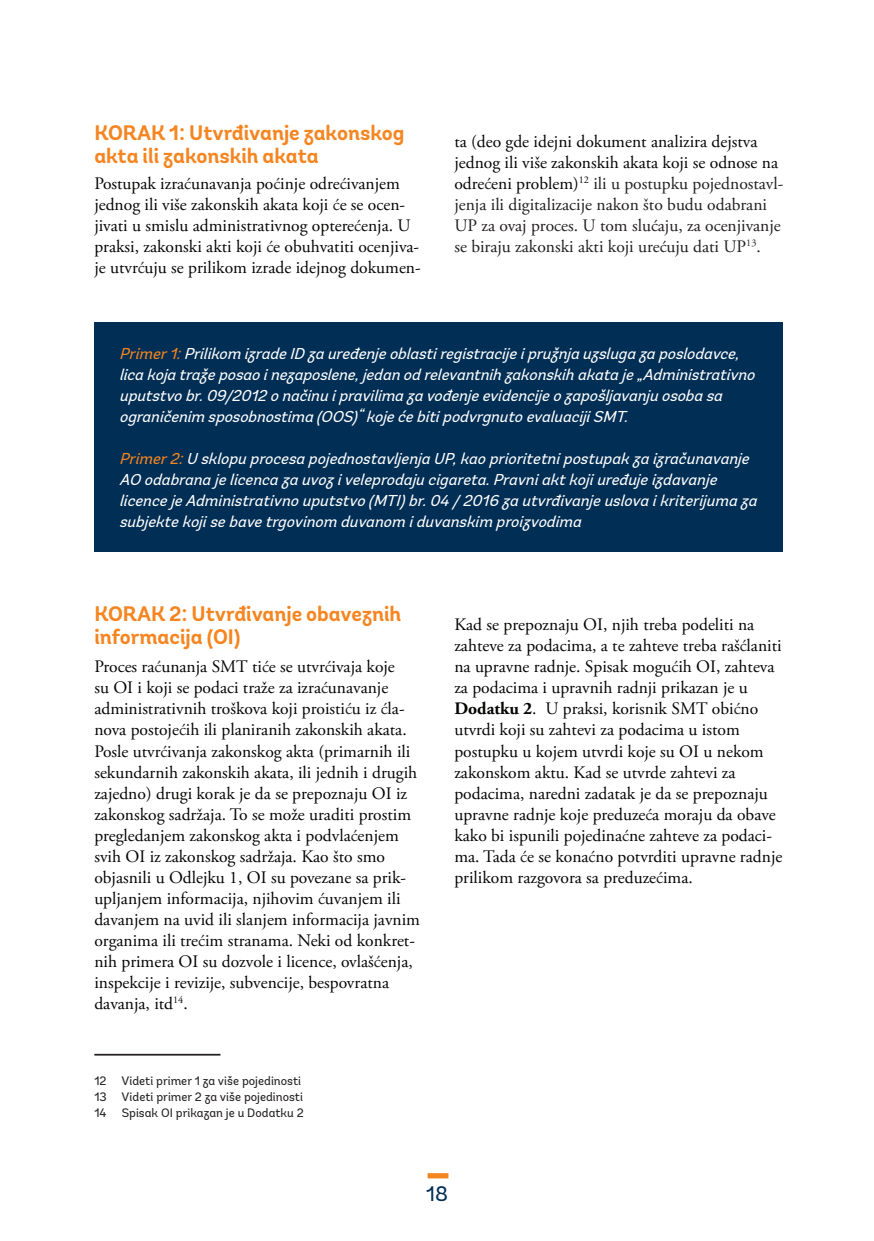
<style>
.page{position:relative;width:874px;height:1241px;background:#fff}
.page>*{position:absolute;margin:0;border:0;box-sizing:border-box;transform-origin:0 0}
.t1{font:700 21px/22.8px "Andes";color:#f58520}
.t2{font:21px "Andes";color:#002e54}
.t3{font:17.5px/21px "Adobe Garamond Pro";color:#040503}
.t4{font:17.5px/21px "Adobe Garamond Pro";color:#231f20}
.t5{font:italic 15.75px/21px "Andes";color:#fff}
.t6{font:12.25px/15.8px "Andes";color:#231f20}
.s1{color:#231f20}
.s2{color:#040503}
.s3{color:#f58520}
.s4{font-weight:700}
</style>
<div class="page">
<svg style="left:427px;top:1173px;width:21px;height:5px"></svg>
<hr style="left:94px;top:1053px;width:126px;height:2px;background:#231f20">
<div style="left:94px;top:322px;width:688px;height:229px;background:#002e54"></div>
<p class="t1" style="left:94px;top:122px;width:311px">KORAK 1: Utvrđivanje zakonskog akta ili zakonskih akata</p>
<p class="t3" style="left:94px;top:174px;width:328px">Postupak izra<span class="s1">ć</span>unavanja po<span class="s1">ć</span>inje odre<span class="s1">ć</span>ivanjem jednog ili više zakonskih akata koji <span class="s1">ć</span>e se ocen&shy;jivati u smislu administrativnog optere<span class="s1">ć</span>enja. U praksi, zakonski akti koji <span class="s1">ć</span>e obuhvatiti ocenjiva&shy;je utvr<span class="s1">ć</span>uju se prilikom izrade idejnog dokumen-</p>
<p class="t4" style="left:454px;top:132px;width:330px"><span class="s2">ta (deo gde idejni dokument analizira dejstva jednog ili više zakonskih akata koji se odnose na odre</span>ć<span class="s2">eni problem)</span><sup>12</sup> ili u postupku pojednostavl&shy;jenja ili digitalizacije nakon što budu odabrani UP za ovaj proces. U tom slućaju, za ocenjivanje se biraju zakonski akti koji urećuju dati UP<sup>13</sup>.</p>
<p class="t5" style="left:119px;top:343px;width:641px"><span class="s3">Primer1:</span>Prilikom izradeID zauređenjeoblastiregistracijeipružnjauzslugazaposlodavce, licakojatražeposaoinezaposlene,jedanodrelevantnihzakonskihakataje„Administrativno uputstvobr.09/2012onačinuipravilimazavođenjeevidencijeozapošljavanjuosobasa ograničenim sposobnostima(OOS)“kojećebitipodvrgnutoevaluacijiSMT.</p>
<p class="t5" style="left:119px;top:448px;width:643px"><span class="s3">Primer2:</span>U sklopuprocesapojednostavljenjaUP,kaoprioritetnipostupakzaizračunavanje AO odabranajelicencazauvoziveleprodajucigareta.Pravniaktkojiuređujeizdavanje licencejeAdministrativnouputstvo(MTI)br.04/2016zautvrđivanjeuslovaikriterijumaza subjektekojisebavetrgovinom duvanom iduvanskim proizvodima</p>
<p class="t1" style="left:94px;top:603px;width:308px">KORAK 2: Utvrđivanje obaveznih informacija (OI)</p>
<p class="t3" style="left:94px;top:657px;width:327px">Proces ra<span class="s1">ć</span>unanja SMT ti<span class="s1">ć</span>e se utvr<span class="s1">ć</span>ivaja koje<br>su OI i koji se podaci traže za izra<span class="s1">ć</span>unavanje administrativnih troškova koji proisti<span class="s1">ć</span>u iz <span class="s1">ć</span>la&shy;nova postoje<span class="s1">ć</span>ih ili planiranih zakonskih akata.<br>Posle utvr<span class="s1">ć</span>ivanja zakonskog akta (primarnih ili sekundarnih zakonskih akata, ili jednih i drugih zajedno) drugi korak je da se prepoznaju OI iz zakonskog sadržaja. To se može uraditi prostim pregledanjem zakonskog akta i podvla<span class="s1">ć</span>enjem svih OI iz zakonskog sadržaja. Kao što smo objasnili u Odlejku 1, OI su povezane sa prik&shy;upljanjem informacija, njihovim <span class="s1">ć</span>uvanjem ili davanjem na uvid ili slanjem informacija javnim organima ili tre<span class="s1">ć</span>im stranama. Neki od konkret&shy;nih primera OI su dozvole i licence, ovlaš<span class="s1">ć</span>enja, inspekcije i revizije, subvencije, bespovratna davanja, itd<sup>14</sup>.</p>
<p class="t6" style="left:94px;top:1073px;width:211px">12 Videti primer 1 za više pojedinosti<br>13 Videti primer 2 za više pojedinosti<br>14 Spisak OI prikazan je u Dodatku 2</p>
<p class="t3" style="left:454px;top:615px;width:329px">Kad se prepoznaju OI, njih treba podeliti na zahteve za podacima, a te zahteve treba raš<span class="s1">ć</span>laniti na upravne radnje. Spisak mogu<span class="s1">ć</span>ih OI, zahteva za podacima i upravnih radnji prikazan je u <span class="s4">Dodatku 2</span>. U praksi, korisnik SMT obi<span class="s1">ć</span>no utvrdi koji su zahtevi za podacima u istom postupku u kojem utvrdi koje su OI u nekom zakonskom aktu. Kad se utvrde zahtevi za podacima, naredni zadatak je da se prepoznaju upravne radnje koje preduze<span class="s1">ć</span>a moraju da obave kako bi ispunili pojedina<span class="s1">ć</span>ne zahteve za podaci&shy;ma. Tada <span class="s1">ć</span>e se kona<span class="s1">ć</span>no potvrditi upravne radnje prilikom razgovora sa preduze<span class="s1">ć</span>ima.</p>
<p class="t2" style="left:426px;top:1180px;width:23px">18</p>
</div>
